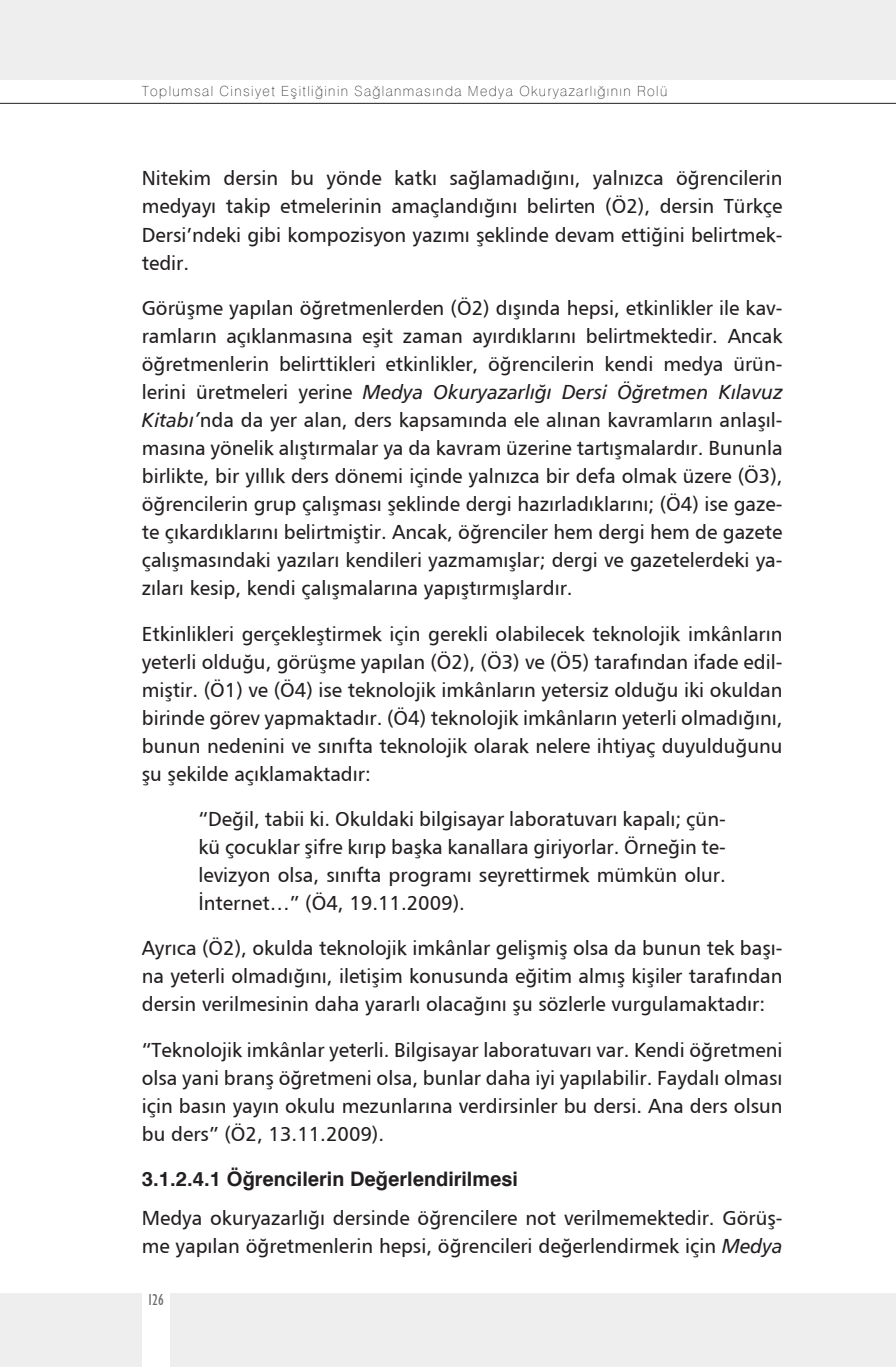
<style>
.page{position:relative;width:896px;height:1367px;background:#fff}
.page>*{position:absolute;margin:0;border:0;box-sizing:border-box;transform-origin:0 0}
.t1{font:20px/28px "Humanist 777 BT Roman B";color:#231f20;text-align:justify}
.t2{font:20px "Humanist 777 BT Italic B";color:#231f20}
.t3{font:700 20px "Swiss 721 BT";color:#231f20}
.t4{font:condensed 16px "Humanist 521 BT";color:#6c6d70}
.t5{font:100 14px "Swiss 721 BT";letter-spacing:.1em;color:#231f20}
.s1{font-family:"Humanist 777 BT Roman B"}
.s2{font-family:"Humanist 777 BT Italic B"}
</style>
<div class="page">
<div style="left:170px;top:1293px;width:726px;height:73px;background:#eeeeef"></div>
<div style="left:0;top:1293px;width:142px;height:73px;background:#eeeeef"></div>
<hr style="left:0;top:103px;width:896px;height:1px;background:#231f20">
<div style="left:0;top:0;width:896px;height:79px;background:#eeeeef"></div>
<p class="t5" style="left:142px;top:83px;width:527px">Toplumsal Cinsiyet Eşitliğinin Sağlanmasında Medya Okuryazarlığının Rolü</p>
<p class="t1" style="left:142px;top:164px;width:642px">Nitekim dersin bu yönde katkı sağlamadığını, yalnızca öğrencilerin medyayı takip etmelerinin amaçlandığını belirten (Ö2), dersin Türkçe Dersi’ndeki gibi kompozisyon yazımı şeklinde devam ettiğini belirtmek&shy;tedir.</p>
<p class="t1" style="left:142px;top:293px;width:642px">Görüşme yapılan öğretmenlerden (Ö2) dışında hepsi, etkinlikler ile kav&shy;ramların açıklanmasına eşit zaman ayırdıklarını belirtmektedir. Ancak öğretmenlerin belirttikleri etkinlikler, öğrencilerin kendi medya ürün-</p>
<p class="t2" style="left:142px;top:379px;width:642px"><span class="s1">lerini üretmeleri yerine</span> Medya Okuryazarlığı Dersi Öğretmen Kılavuz</p>
<p class="t1" style="left:142px;top:405px;width:642px"><span class="s2">Kitabı’</span>nda da yer alan, ders kapsamında ele alınan kavramların anlaşıl&shy;masına yönelik alıştırmalar ya da kavram üzerine tartışmalardır. Bununla birlikte, bir yıllık ders dönemi içinde yalnızca bir defa olmak üzere (Ö3), öğrencilerin grup çalışması şeklinde dergi hazırladıklarını; (Ö4) ise gaze&shy;te çıkardıklarını belirtmiştir. Ancak, öğrenciler hem dergi hem de gazete çalışmasındaki yazıları kendileri yazmamışlar; dergi ve gazetelerdeki ya&shy;zıları kesip, kendi çalışmalarına yapıştırmışlardır.</p>
<p class="t1" style="left:142px;top:619px;width:642px">Etkinlikleri gerçekleştirmek için gerekli olabilecek teknolojik imkânların yeterli olduğu, görüşme yapılan (Ö2), (Ö3) ve (Ö5) tarafından ifade edil&shy;miştir. (Ö1) ve (Ö4) ise teknolojik imkânların yetersiz olduğu iki okuldan birinde görev yapmaktadır. (Ö4) teknolojik imkânların yeterli olmadığını, bunun nedenini ve sınıfta teknolojik olarak nelere ihtiyaç duyulduğunu şu şekilde açıklamaktadır:</p>
<p class="t1" style="left:198px;top:804px;width:529px">“Değil, tabii ki. Okuldaki bilgisayar laboratuvarı kapalı; çün&shy;kü çocuklar şifre kırıp başka kanallara giriyorlar. Örneğin te&shy;levizyon olsa, sınıfta programı seyrettirmek mümkün olur.<br>İnternet…” (Ö4, 19.11.2009).</p>
<p class="t1" style="left:142px;top:934px;width:642px">Ayrıca (Ö2), okulda teknolojik imkânlar gelişmiş olsa da bunun tek başı&shy;na yeterli olmadığını, iletişim konusunda eğitim almış kişiler tarafından dersin verilmesinin daha yararlı olacağını şu sözlerle vurgulamaktadır:</p>
<p class="t1" style="left:142px;top:1035px;width:642px">“Teknolojik imkânlar yeterli. Bilgisayar laboratuvarı var. Kendi öğretmeni olsa yani branş öğretmeni olsa, bunlar daha iyi yapılabilir. Faydalı olması için basın yayın okulu mezunlarına verdirsinler bu dersi. Ana ders olsun bu ders” (Ö2, 13.11.2009).</p>
<p class="t3" style="left:142px;top:1166px;width:377px">3.1.2.4.1 Öğrencilerin Değerlendirilmesi</p>
<p class="t1" style="left:142px;top:1203px;width:642px">Medya okuryazarlığı dersinde öğrencilere not verilmemektedir. Görüş&shy;me yapılan öğretmenlerin hepsi, öğrencileri değerlendirmek için <span class="s2">Medya</span></p>
<p class="t4" style="left:148px;top:1290px;width:18px">126</p>
</div>
